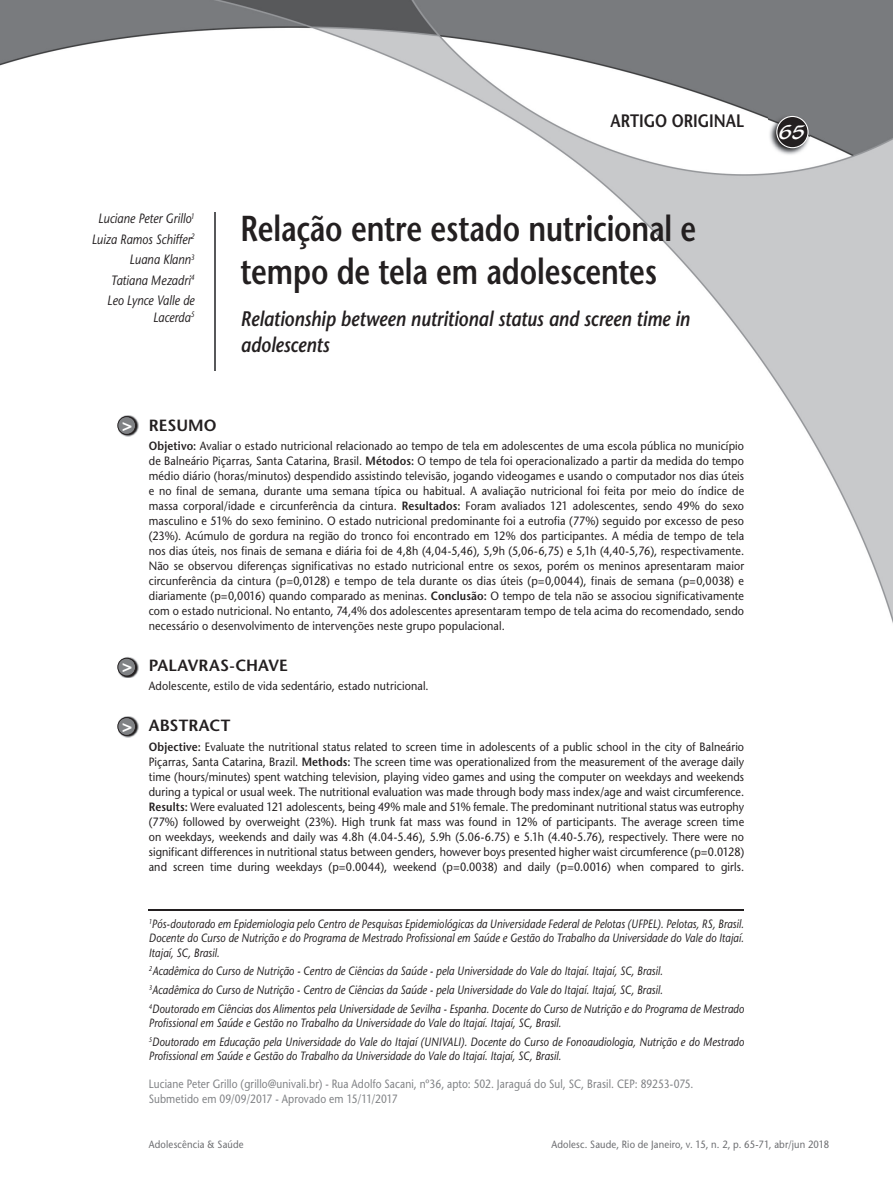
<style>
.page{position:relative;width:893px;height:1191px;background:#fff}
.page>*{position:absolute;margin:0;border:0;box-sizing:border-box;transform-origin:0 0}
.t1{font:600 36px/42px "Stone Sans";letter-spacing:-.005em;color:#231f20;scale:.8 1}
.t2{font:italic 600 21px/25.5px "Stone Sans";letter-spacing:-.005em;color:#231f20;scale:.85 1}
.t3{font:21px "Blacklight D";color:#fff}
.t4{font:600 18px "Stone Sans";color:#231f20;scale:.85 1}
.t5{font:700 17.25px "Helvetica";color:#fff}
.t6{font:600 16.2px "Stone Sans";letter-spacing:.005em;color:#231f20}
.t7{font:italic 13.5px/20.4px "Stone Sans";letter-spacing:.005em;color:#231f20;text-align:right;scale:.85 1}
.t8{font:12px/15px "Stone Sans";letter-spacing:.01em;color:#231f20;text-align:justify;scale:.9 1}
.t9{font:italic 12px/18.6px "Stone Sans";letter-spacing:.01em;color:#231f20;scale:.85 1}
.t10{font:12px/14.4px "Stone Sans";letter-spacing:.01em;color:#808285;scale:.85 1}
.t11{font:10.5px "Stone Sans";letter-spacing:.02em;color:#6c6d70;scale:.9 1}
.s1{font-weight:600}
</style>
<div class="page">
<img style="left:0;top:0;width:893px;height:738px">
<img style="left:769px;top:115px;width:41px;height:41px">
<svg style="left:776px;top:116px;width:33px;height:32px"></svg>
<hr style="left:215px;top:213px;width:1px;height:158px;background:#57585a">
<hr style="left:149px;top:909px;width:595px;height:1px;background:#231f20">
<img style="left:118px;top:415px;width:20px;height:21px">
<svg style="left:117px;top:416px;width:19px;height:19px"></svg>
<img style="left:118px;top:657px;width:20px;height:21px">
<svg style="left:117px;top:657px;width:19px;height:19px"></svg>
<img style="left:118px;top:716px;width:20px;height:21px">
<svg style="left:117px;top:717px;width:19px;height:19px"></svg>
<p class="t7" style="left:92px;top:209px;width:122px">Luciane Peter Grillo<sup>1<br></sup>Luiza Ramos Schiffer<sup>2<br></sup>Luana Klann<sup>3<br></sup>Tatiana Mezadri<sup>4<br></sup>Leo Lynce Valle de</p>
<p class="t7" style="left:153px;top:307px;width:50px">Lacerda<sup>5</sup></p>
<h3 class="t4" style="left:611px;top:110px;width:159px">ARTIGO ORIGINAL</h3>
<h1 class="t1" style="left:241px;top:208px;width:571px">Relação entre estado nutricional e tempo de tela em adolescentes</h1>
<h2 class="t2" style="left:241px;top:306px;width:530px">Relationship between nutritional status and screen time in adolescents</h2>
<h3 class="t5" style="left:122px;top:414px;width:12px">&gt;</h3>
<h3 class="t5" style="left:122px;top:655px;width:12px">&gt;</h3>
<h3 class="t5" style="left:122px;top:715px;width:12px">&gt;</h3>
<h3 class="t6" style="left:149px;top:415px;width:69px">RESUMO</h3>
<p class="t8" style="left:149px;top:438px;width:663px"><span class="s1">Objetivo:</span> Avaliar o estado nutricional relacionado ao tempo de tela em adolescentes de uma escola pública no município de Balneário Piçarras, Santa Catarina, Brasil. <span class="s1">Métodos:</span> O tempo de tela foi operacionalizado a partir da medida do tempo médio diário (horas/minutos) despendido assistindo televisão, jogando videogames e usando o computador nos dias úteis e no final de semana, durante uma semana típica ou habitual. A avaliação nutricional foi feita por meio do índice de massa corporal/idade e circunferência da cintura. <span class="s1">Resultados:</span> Foram avaliados 121 adolescentes, sendo 49% do sexo masculino e 51% do sexo feminino. O estado nutricional predominante foi a eutrofia (77%) seguido por excesso de peso (23%). Acúmulo de gordura na região do tronco foi encontrado em 12% dos participantes. A média de tempo de tela nos dias úteis, nos finais de semana e diária foi de 4,8h (4,04-5,46), 5,9h (5,06-6,75) e 5,1h (4,40-5,76), respectivamente.<br>Não se observou diferenças significativas no estado nutricional entre os sexos, porém os meninos apresentaram maior circunferência da cintura (p=0,0128) e tempo de tela durante os dias úteis (p=0,0044), finais de semana (p=0,0038) e diariamente (p=0,0016) quando comparado as meninas. <span class="s1">Conclusão:</span> O tempo de tela não se associou significativamente com o estado nutricional. No entanto, 74,4% dos adolescentes apresentaram tempo de tela acima do recomendado, sendo necessário o desenvolvimento de intervenções neste grupo populacional.</p>
<h3 class="t6" style="left:149px;top:655px;width:141px">PALAVRAS-CHAVE</h3>
<p class="t8" style="left:149px;top:678px;width:312px">Adolescente, estilo de vida sedentário, estado nutricional.</p>
<h3 class="t6" style="left:149px;top:716px;width:83px">ABSTRACT</h3>
<p class="t8" style="left:149px;top:739px;width:663px"><span class="s1">Objective:</span> Evaluate the nutritional status related to screen time in adolescents of a public school in the city of Balneário Piçarras, Santa Catarina, Brazil. <span class="s1">Methods:</span> The screen time was operationalized from the measurement of the average daily time (hours/minutes) spent watching television, playing video games and using the computer on weekdays and weekends during a typical or usual week. The nutritional evaluation was made through body mass index/age and waist circumference.<br><span class="s1">Results:</span> Were evaluated 121 adolescents, being 49% male and 51% female. The predominant nutritional status was eutrophy (77%) followed by overweight (23%). High trunk fat mass was found in 12% of participants. The average screen time on weekdays, weekends and daily was 4.8h (4.04-5.46), 5.9h (5.06-6.75) e 5.1h (4.40-5.76), respectively. There were no significant differences in nutritional status between genders, however boys presented higher waist circumference (p=0.0128) and screen time during weekdays (p=0.0044), weekend (p=0.0038) and daily (p=0.0016) when compared to girls.</p>
<p class="t9" style="left:149px;top:916px;width:702px;line-height:14.4px;text-align:justify"><sup>1</sup>Pós-doutorado em Epidemiologia pelo Centro de Pesquisas Epidemiológicas da Universidade Federal de Pelotas (UFPEL). Pelotas, RS, Brasil.<br>Docente do Curso de Nutrição e do Programa de Mestrado Profissional em Saúde e Gestão do Trabalho da Universidade do Vale do Itajaí.<br>Itajaí, SC, Brasil.</p>
<p class="t9" style="left:149px;top:961px;width:702px"><sup>2</sup>Acadêmica do Curso de Nutrição - Centro de Ciências da Saúde - pela Universidade do Vale do Itajaí. Itajaí, SC, Brasil.<br><sup>3</sup>Acadêmica do Curso de Nutrição - Centro de Ciências da Saúde - pela Universidade do Vale do Itajaí. Itajaí, SC, Brasil.<br><sup>4</sup>Doutorado em Ciências dos Alimentos pela Universidade de Sevilha - Espanha. Docente do Curso de Nutrição e do Programa de Mestrado</p>
<p class="t9" style="left:149px;top:1013px;width:702px">Profissional em Saúde e Gestão no Trabalho da Universidade do Vale do Itajaí. Itajaí, SC, Brasil.<br><sup>5</sup>Doutorado em Educação pela Universidade do Vale do Itajaí (UNIVALI). Docente do Curso de Fonoaudiologia, Nutrição e do Mestrado</p>
<p class="t9" style="left:149px;top:1046px;width:487px">Profissional em Saúde e Gestão do Trabalho da Universidade do Vale do Itajaí. Itajaí, SC, Brasil.</p>
<p class="t10" style="left:149px;top:1077px;width:642px">Luciane Peter Grillo (grillo@univali.br) - Rua Adolfo Sacani, nº36, apto: 502. Jaraguá do Sul, SC, Brasil. CEP: 89253-075.<br>Submetido em 09/09/2017 - Aprovado em 15/11/2017</p>
<h2 class="t3" style="left:779px;top:119px;width:28px">65</h2>
<p class="t11" style="left:149px;top:1138px;width:107px">Adolescência &amp; Saúde</p>
<p class="t11" style="left:551px;top:1138px;width:310px">Adolesc. Saude, Rio de Janeiro, v. 15, n. 2, p. 65-71, abr/jun 2018</p>
</div>
